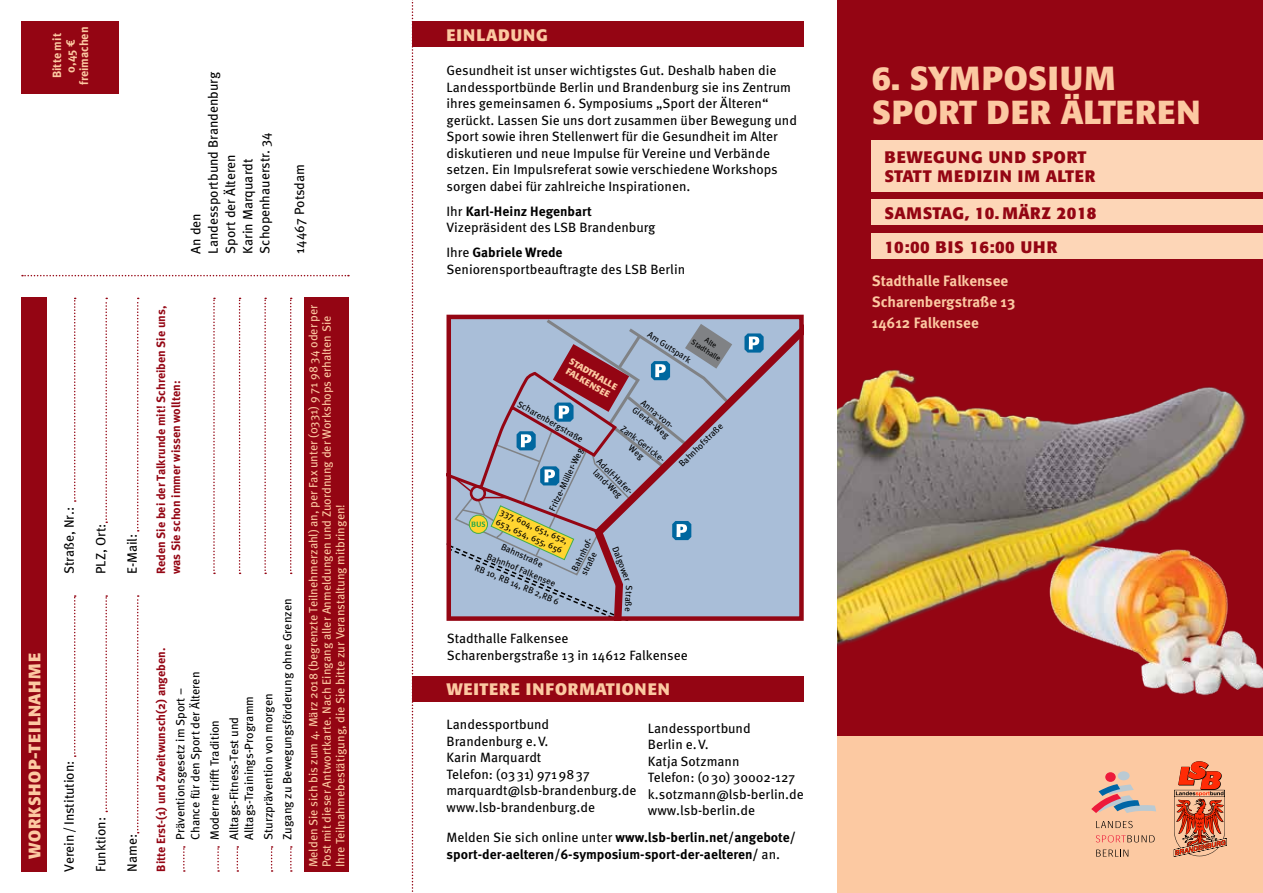
<style>
.page{position:relative;width:1263px;height:893px;background:#fff}
.page>*{position:absolute;margin:0;border:0;box-sizing:border-box;transform-origin:0 0}
.t1{font:700 33px/34.5px "Formata";letter-spacing:.02em;color:#fcc9a2}
.t2{font:700 16.5px "Formata";letter-spacing:.05em;color:#fcc9a2}
.t3{font:700 16.5px "Formata";letter-spacing:.03em;color:#940513}
.t4{font:700 16.5px/19.5px "Formata";letter-spacing:.05em;color:#940513}
.t5{font:700 15px/21px "Meta OT";letter-spacing:-.005em;color:#fcc9a2}
.t6{font:13.5px/16.5px "Meta OT";color:#000}
.t7{font:700 13.5px/16.5px "Meta OT";color:#000}
.t8{font:12px/13.5px "Meta OT";color:#fcc9a2}
.t9{font:12px/19.2px "Meta OT";color:#000}
.t10{font:700 12px/15px "Meta OT";color:#940513}
.t11{font:700 12px/13.5px "Meta OT";color:#fcc9a2;text-align:center}
.t12{font:9px/10.5px "Meta OT";color:#000}
.t13{font:700 9px/10.5px "Formata";color:#fcc9a2}
.t14{font:7.5px "Meta OT";color:#000}
.s1{font-weight:700}
.s2{font-weight:400}
</style>
<div class="page">
<div style="left:838px;top:736px;width:425px;height:157px;background:#fcc9a2"></div>
<div style="left:838px;top:0;width:425px;height:736px;background:#940513"></div>
<svg style="left:412px;top:0;width:1px;height:892px"></svg>
<svg style="left:1174px;top:761px;width:53px;height:96px"></svg>
<div style="left:412px;top:676px;width:392px;height:25px;background:#940513"></div>
<div style="left:872px;top:200px;width:391px;height:25px;background:#fdd6b7"></div>
<div style="left:872px;top:140px;width:391px;height:51px;background:#fdd6b7"></div>
<div style="left:872px;top:233px;width:391px;height:26px;background:#fdd6b7"></div>
<div style="left:412px;top:21px;width:392px;height:26px;background:#940513"></div>
<div style="left:1118px;top:771px;width:11px;height:9px;background:#bacad3;border-radius:50%"></div>
<div style="left:1105px;top:772px;width:11px;height:10px;background:#ed1a3b;border-radius:50%"></div>
<svg style="left:1091px;top:784px;width:65px;height:29px"></svg>
<svg style="left:1096px;top:850px;width:32px;height:7px"></svg>
<svg style="left:1096px;top:835px;width:58px;height:7px"></svg>
<svg style="left:1096px;top:821px;width:36px;height:7px"></svg>
<div style="left:764px;top:320px;width:35px;height:296px;background:#a9bed8"></div>
<svg style="left:451px;top:320px;width:313px;height:296px;background:#a4adc1"></svg>
<div style="left:446px;top:315px;width:358px;height:306px;border:4px solid #940513"></div>
<div style="left:21px;top:21px;width:98px;height:73px;background:#940513"></div>
<svg style="left:22px;top:275px;width:327px;height:1px"></svg>
<div style="left:21px;top:298px;width:26px;height:574px;background:#940513"></div>
<div style="left:304px;top:298px;width:45px;height:574px;background:#940513"></div>
<svg style="left:74px;top:595px;width:2px;height:162px"></svg>
<svg style="left:105px;top:595px;width:2px;height:217px"></svg>
<svg style="left:137px;top:595px;width:2px;height:238px"></svg>
<svg style="left:74px;top:298px;width:2px;height:204px"></svg>
<svg style="left:105px;top:298px;width:2px;height:225px"></svg>
<svg style="left:137px;top:298px;width:2px;height:233px"></svg>
<svg style="left:183px;top:846px;width:2px;height:26px"></svg>
<svg style="left:217px;top:846px;width:2px;height:26px"></svg>
<svg style="left:237px;top:846px;width:1px;height:26px"></svg>
<svg style="left:271px;top:846px;width:2px;height:26px"></svg>
<svg style="left:290px;top:846px;width:2px;height:26px"></svg>
<svg style="left:239px;top:298px;width:2px;height:276px"></svg>
<svg style="left:264px;top:298px;width:2px;height:276px"></svg>
<svg style="left:290px;top:298px;width:2px;height:276px"></svg>
<svg style="left:213px;top:298px;width:2px;height:276px"></svg>
<img style="left:838px;top:369px;width:425px;height:327px">
<p class="t11" style="left:50px;top:85px;width:60px;rotate:-90deg">Bitte mit<br>0,45 € freimachen</p>
<p class="t6" style="left:187px;top:254px;width:183px;line-height:17.2px;rotate:-90deg">An den<br>Landessportbund Brandenburg<br>Sport der Älteren<br>Karin Marquardt<br>Schopenhauerstr. 34</p>
<p class="t6" style="left:291px;top:254px;width:91px;rotate:-90deg">14467 Potsdam</p>
<p class="t2" style="left:24px;top:859px;width:207px;rotate:-90deg">WORKSHOP-TEILNAHME</p>
<p class="t6" style="left:61px;top:574px;width:69px;rotate:-90deg">Straße, Nr.:</p>
<p class="t6" style="left:61px;top:872px;width:113px;rotate:-90deg">Verein/ Institution:</p>
<p class="t6" style="left:93px;top:574px;width:52px;rotate:-90deg">PLZ, Ort:</p>
<p class="t6" style="left:124px;top:574px;width:42px;rotate:-90deg">E-Mail:</p>
<p class="t6" style="left:93px;top:872px;width:56px;rotate:-90deg">Funktion:</p>
<p class="t6" style="left:124px;top:872px;width:39px;rotate:-90deg">Name:</p>
<p class="t10" style="left:154px;top:574px;width:270px;rotate:-90deg">Reden Sie bei der Talkrunde mit! Schreiben Sie uns, was Sie schon immer wissen wollten:</p>
<p class="t10" style="left:154px;top:872px;width:226px;rotate:-90deg">Bitte Erst-(1) und Zweitwunsch(2) angeben.</p>
<p class="t9" style="left:239px;top:840px;width:243px;rotate:-90deg">Alltags-Trainings-Programm<br>Sturzprävention von morgen<br>Zugang zu Bewegungsförderung ohne Grenzen</p>
<p class="t9" style="left:173px;top:840px;width:170px;line-height:15px;rotate:-90deg">Präventionsgesetz im Sport –<br>Chance für den Sport der Älteren</p>
<p class="t9" style="left:205px;top:840px;width:124px;rotate:-90deg">Moderne trifft Tradition<br>Alltags-Fitness-Test und</p>
<p class="t8" style="left:307px;top:867px;width:565px;rotate:-90deg">Melden Sie sich bis zum 4. März 2018 (begrenzte Teilnehmerzahl) an, per Fax unter (0331) 9 71 98 34 oder per<br>Post mit dieser Antwortkarte. Nach Eingang aller Anmeldungen und Zuordnung der Workshops erhalten Sie<br>Ihre Teilnahmebestätigung, die Sie bitte zur Veranstaltung mitbringen!</p>
<p class="t2" style="left:446px;top:24px;width:103px">EINLADUNG</p>
<p class="t6" style="left:446px;top:62px;width:352px">Gesundheit ist unser wichtigstes Gut. Deshalb haben die Landessportbünde Berlin und Brandenburg sie ins Zentrum ihres gemeinsamen 6. Symposiums „Sport der Älteren“ gerückt. Lassen Sie uns dort zusammen über Bewegung und Sport sowie ihren Stellenwert für die Gesundheit im Alter diskutieren und neue Impulse für Vereine und Verbände setzen. Ein Impulsreferat sowie verschiedene Workshops sorgen dabei für zahlreiche Inspirationen.</p>
<p class="t6" style="left:446px;top:203px;width:210px">Ihr <span class="s1">Karl-Heinz Hegenbart<br></span>Vizepräsident des LSB Brandenburg</p>
<p class="t6" style="left:446px;top:244px;width:240px">Ihre <span class="s1">Gabriele Wrede<br></span>Seniorensportbeauftragte des LSB Berlin</p>
<p class="t12" style="left:651px;top:329px;width:52px;rotate:33deg">Am Gutspark</p>
<p class="t14" style="left:708px;top:335px;width:14px;rotate:33deg">Alte</p>
<p class="t14" style="left:694px;top:337px;width:35px;rotate:33deg">Stadthalle</p>
<p class="t13" style="left:573px;top:356px;width:56px;rotate:30deg">STADTHALLE<br>FALKENSEE</p>
<p class="t12" style="left:643px;top:396px;width:46px;rotate:39deg">Anna-von-<br>Gierke-Weg</p>
<p class="t12" style="left:521px;top:398px;width:76px;rotate:30deg">Scharenbergstraße</p>
<p class="t12" style="left:677px;top:462px;width:59px;rotate:-45deg">Bahnhofstraße</p>
<p class="t12" style="left:625px;top:423px;width:55px;text-align:center;rotate:38deg">Zank-Gericke-<br>Weg</p>
<p class="t12" style="left:602px;top:456px;width:48px;text-align:center;rotate:44deg">Adolf-Hafer&shy;land-Weg</p>
<p class="t12" style="left:547px;top:508px;width:70px;rotate:-65deg">Fritze-Müller-Weg</p>
<p class="t12" style="left:569px;top:568px;width:37px;rotate:-63deg">Bahnhof&shy;straße</p>
<p class="t12" style="left:503px;top:506px;width:75px;rotate:25deg">337, 604, 651, 652,<br>653, 654, 655, 656</p>
<p class="t12" style="left:504px;top:541px;width:46px;rotate:25deg">Bahnstraße</p>
<p class="t12" style="left:620px;top:545px;width:38px;rotate:69deg">Dalgower</p>
<p class="t12" style="left:634px;top:586px;width:27px;rotate:92deg">Straße</p>
<p class="t12" style="left:483px;top:546px;width:92px;line-height:15.1px;text-align:center;rotate:22deg">Bahnhof Falkensee<br>RB 10, RB 14, RB 2,RB 6</p>
<p class="t6" style="left:447px;top:631px;width:242px">Stadthalle Falkensee<br>Scharenbergstraße 13 in 14612 Falkensee</p>
<p class="t2" style="left:446px;top:679px;width:225px">WEITERE INFORMATIONEN</p>
<p class="t6" style="left:446px;top:716px;width:191px">Landessportbund<br>Brandenburg e.V.<br>Karin Marquardt<br>Telefon: (0331) 9719837 marquardt@lsb-brandenburg.de www.lsb-brandenburg.de</p>
<p class="t6" style="left:648px;top:720px;width:157px">Landessportbund<br>Berlin e.V.<br>Katja Sotzmann<br>Telefon: (030) 30002-127 k.sotzmann@lsb-berlin.de www.lsb-berlin.de</p>
<p class="t7" style="left:446px;top:830px;width:351px"><span class="s2">Melden Sie sich online unter</span> www.lsb-berlin.net/angebote/ sport-der-aelteren/6-symposium-sport-der-aelteren/ <span class="s2">an.</span></p>
<h1 class="t1" style="left:872px;top:61px;width:330px">6. SYMPOSIUM<br>SPORT DER ÄLTEREN</h1>
<p class="t4" style="left:884px;top:147px;width:212px">BEWEGUNG UND SPORT<br>STATT MEDIZIN IM ALTER</p>
<p class="t3" style="left:884px;top:203px;width:213px">SAMSTAG, 10. MÄRZ 2018</p>
<p class="t3" style="left:884px;top:236px;width:174px">10:00 BIS 16:00 UHR</p>
<p class="t5" style="left:872px;top:270px;width:145px">Stadthalle Falkensee<br>Scharenbergstraße 13<br>14612 Falkensee</p>
</div>
